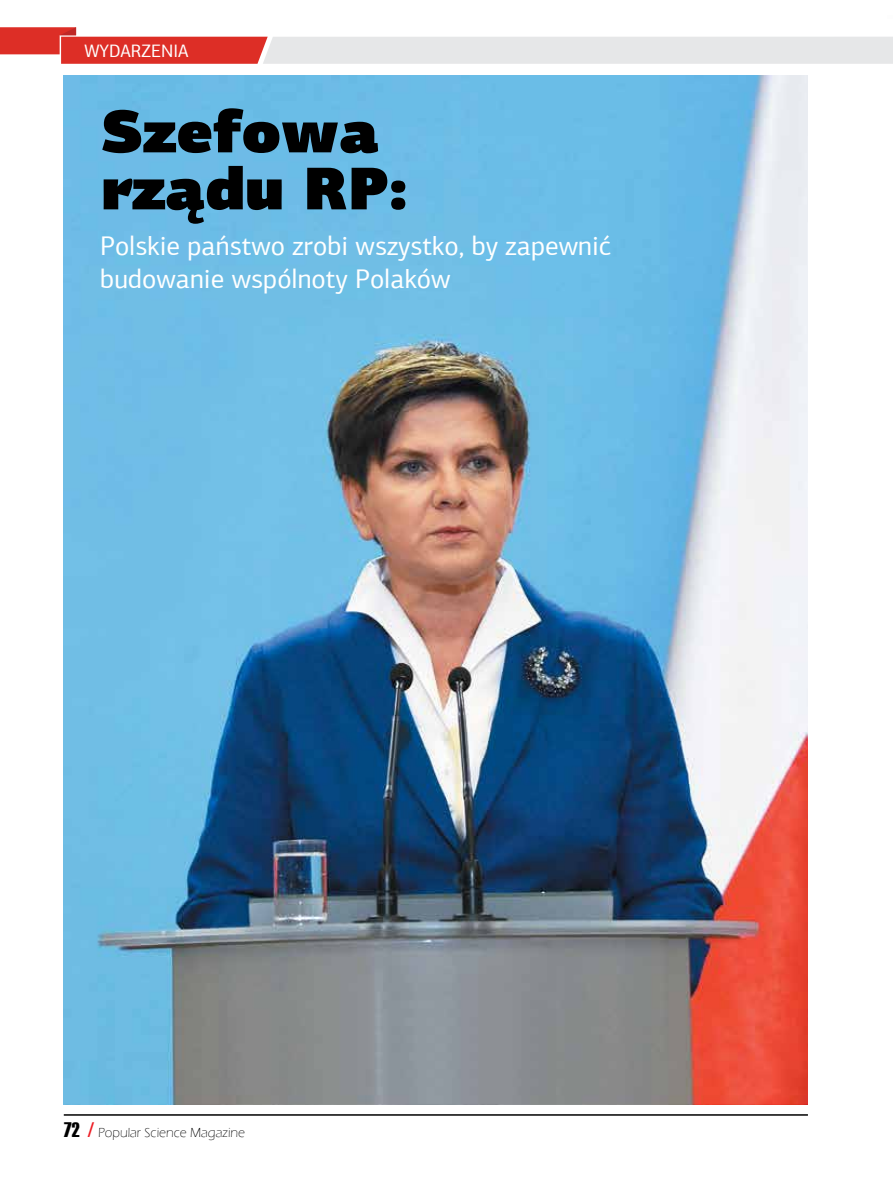
<style>
.page{position:relative;width:893px;height:1178px;background:#fff}
.page>*{position:absolute;margin:0;border:0;box-sizing:border-box;transform-origin:0 0}
.t1{font:900 60px/57px "PF Agora Sans Pro";color:#000}
.t2{font:27px/32.4px "PF Agora Sans Pro";color:#fff}
.t3{font:18px "PF Agora Sans Pro";color:#fff}
.t4{font:300 13.5px "Eras ITC";color:#000}
.s1{font-family:"Haettenschweiler";font-weight:400;font-size:21px}
.s2{font-family:"Haettenschweiler";font-weight:400;font-size:21px;color:#ed1d24}
</style>
<div class="page">
<hr style="left:64px;top:1114px;width:744px;height:2px;background:#000">
<svg style="left:0;top:27px;width:893px;height:37px"></svg>
<img style="left:64px;top:75px;width:744px;height:1029px">
<p class="t3" style="left:85px;top:40px;width:106px">WYDARZENIA</p>
<h1 class="t1" style="left:101px;top:103px;width:310px">Szefowa rządu RP:</h1>
<p class="t2" style="left:100px;top:230px;width:512px">Polskie państwo zrobi wszystko, by zapewnić budowanie wspólnoty Polaków</p>
<p class="t4" style="left:64px;top:1125px;width:183px"><span class="s1">72</span> <span class="s2">/</span> Popular Science Magazine</p>
</div>
